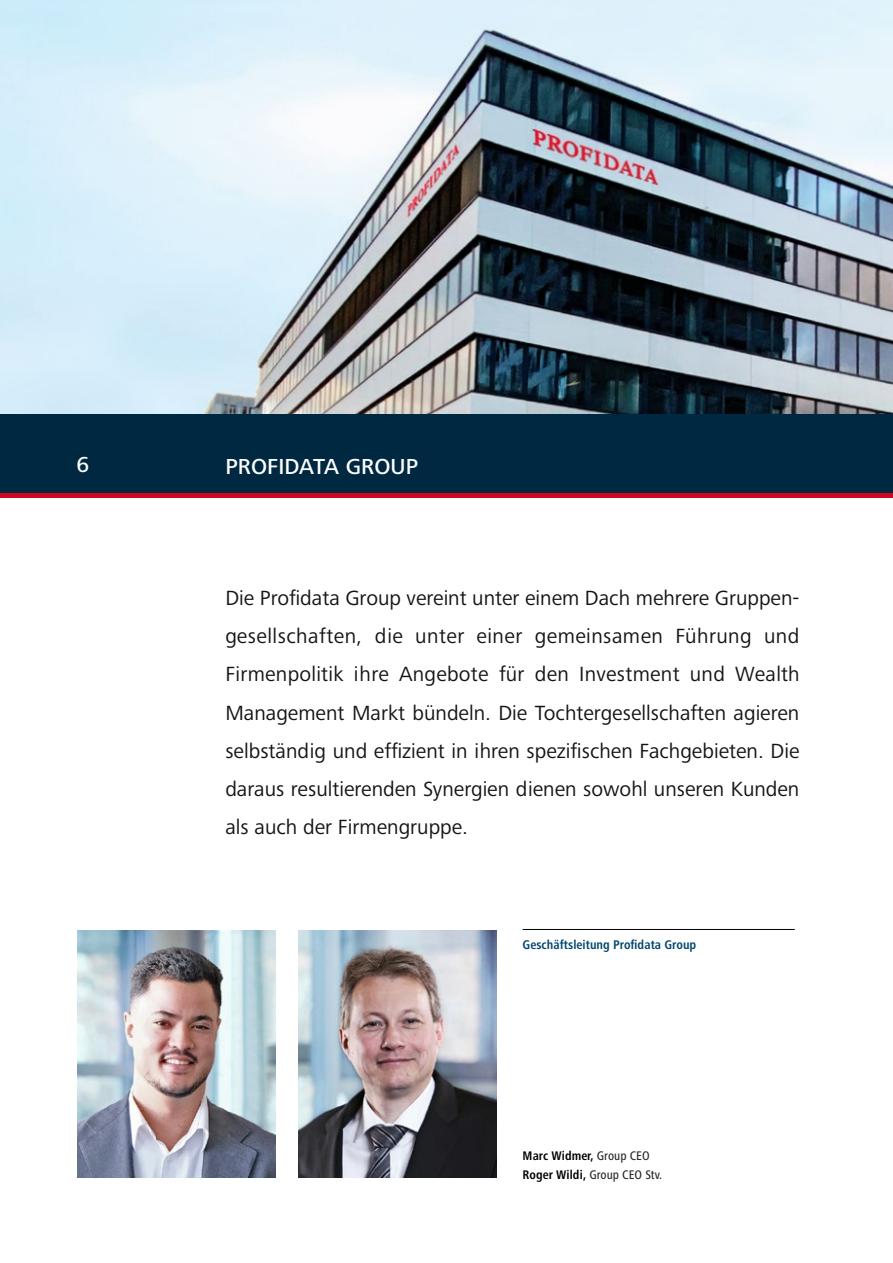
<style>
.page{position:relative;width:893px;height:1263px;background:#fff}
.page>*{position:absolute;margin:0;border:0;box-sizing:border-box;transform-origin:0 0}
.t1{font:500 22.5px "Frutiger Next Pro";letter-spacing:.005em;color:#fff}
.t2{font:21.75px "Frutiger Next Pro";color:#fff}
.t3{font:21.3px/38.2px "Frutiger Next Pro";color:#141415;text-align:justify}
.t4{font:700 condensed 13.05px "Frutiger Next Pro";letter-spacing:.005em;color:#00466e}
.t5{font:700 condensed 12.9px/19.2px "Frutiger Next Pro";letter-spacing:.005em;color:#000}
.s1{font-weight:500;color:#282829}
</style>
<div class="page">
<div style="left:0;top:493px;width:893px;height:5px;background:#cd071e"></div>
<img style="left:0;top:0;width:893px;height:415px">
<div style="left:0;top:415px;width:893px;height:78px;background:#002941"></div>
<img style="left:298px;top:930px;width:198px;height:248px">
<img style="left:77px;top:930px;width:198px;height:248px">
<hr style="left:523px;top:929px;width:272px;height:1px;background:#000">
<p class="t1" style="left:77px;top:452px;width:14px">6</p>
<p class="t1" style="left:225px;top:453px;width:194px">PROFIDATA GROUP</p>
<p class="t2" style="left:76px;top:454px;width:13px">6</p>
<p class="t3" style="left:225px;top:579px;width:576px">Die Profidata Group vereint unter einem Dach mehrere Gruppen&shy;gesellschaften, die unter einer gemeinsamen Führung und Firmenpolitik ihre Angebote für den Investment und Wealth Management Markt bündeln. Die Tochtergesellschaften agieren selbständig und effizient in ihren spezifischen Fachgebieten. Die daraus resultierenden Synergien dienen sowohl unseren Kunden als auch der Firmengruppe.</p>
<p class="t4" style="left:523px;top:937px;width:175px">Geschäftsleitung Profidata Group</p>
<p class="t5" style="left:523px;top:1146px;width:141px">Marc Widmer, <span class="s1">Group CEO<br></span>Roger Wildi, <span class="s1">Group CEO Stv.</span></p>
</div>
